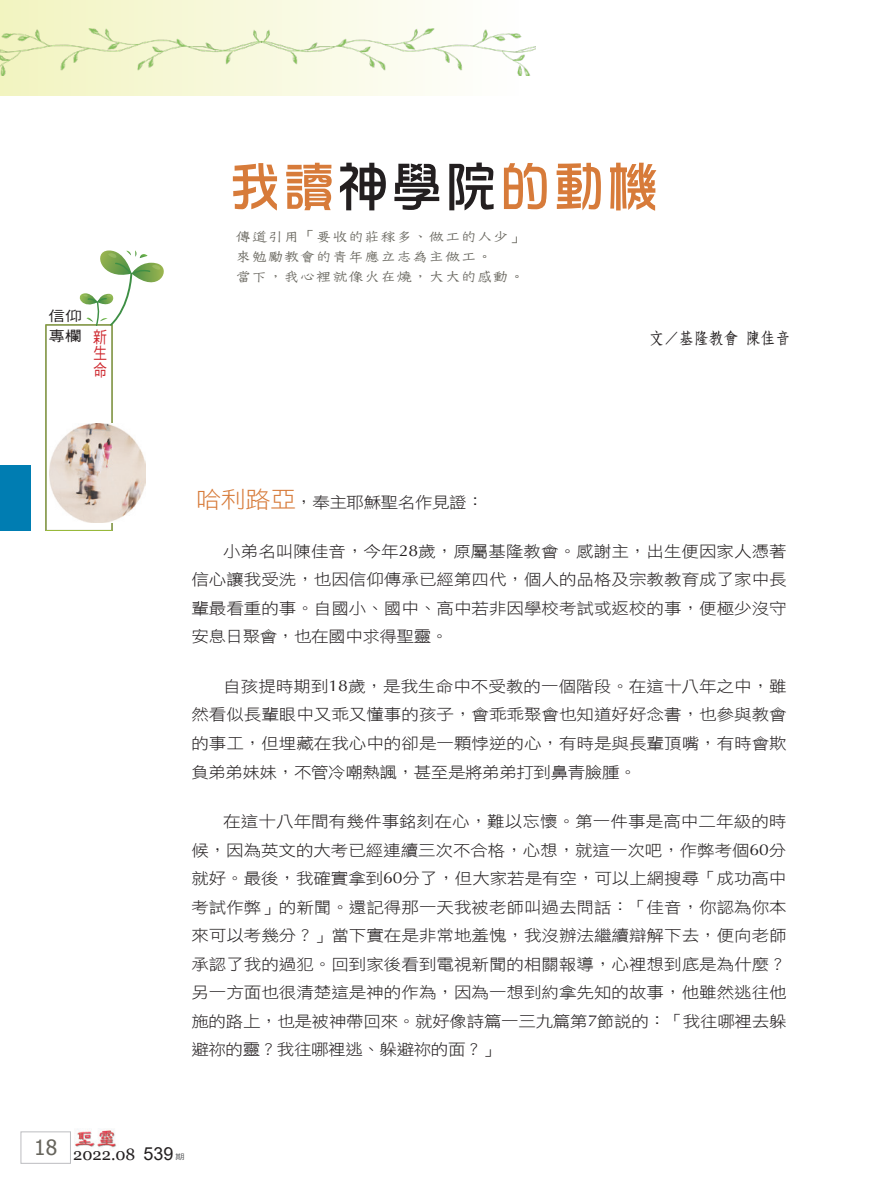
<style>
.page{position:relative;width:893px;height:1191px;background:#fff}
.page>*{position:absolute;margin:0;border:0;box-sizing:border-box;transform-origin:0 0}
.題目{font:54px "DF Hua Zong W5 WIN BF";color:#d77b3a}
.t1{font:16.5px "Georgia";color:#231f20}
.作者{font:16.5px "DF Fang Song W6 WIN BF";color:#231f20;scale:.9 1}
.t2{font:16.5px/16.5px "DF Hei W5 WIN BF";color:#cc2128;text-align:justify;scale:.85 1}
.Normal-首段{font:15.75px/28.5px "DF Hei W3 WIN BF";letter-spacing:-.02em;color:#231f20;text-align:justify;scale:1.11 1}
.眉批{font:14.85px/19.8px "DF Tie Xian W3 WIN BF";letter-spacing:-.025em;color:#67655d;scale:1.11 1}
.t3{font:14.1px/19.8px "DF Hei W5 WIN BF";color:#231f20;scale:1.18 1}
.t4{font:7.5px "DF Hei W5 WIN BF";color:#57585a;scale:1.25 1}
.s1{color:#231f20}
.s2{font-size:22.95px;color:#d77b3a}
.s3{font-family:"Optima"}
.s4{font-family:"Arial";font-size:18px}
</style>
<div class="page">
<img style="left:75px;top:1130px;width:41px;height:18px">
<div style="left:21px;top:1131px;width:50px;height:32px;border:1px solid #bcbdc0"></div>
<div style="left:46px;top:325px;width:66px;height:205px;border:1px solid #9cbe3b"></div>
<svg style="left:75px;top:250px;width:89px;height:76px"></svg>
<div style="left:0;top:465px;width:31px;height:65px;background:#007db2"></div>
<div style="left:0;top:0;width:519px;height:96px;background:linear-gradient(to right,#f2f4c0,#fefefe)"></div>
<img style="left:0;top:12px;width:536px;height:63px">
<img style="left:50px;top:423px;width:96px;height:99px">
<p class="題目" style="left:228px;top:159px;width:433px">我讀<span class="s1">神學院</span>的動機</p>
<p class="t3" style="left:49px;top:306px;width:29px">信仰專欄</p>
<p class="t2" style="left:93px;top:328px;width:17px">新生命</p>
<p class="眉批" style="left:235px;top:227px;width:263px">傳道引用「要收的莊稼多、做工的人少」來勉勵教會的青年應立志為主做工。<br>當下，我心裡就像火在燒，大大的感動。</p>
<p class="作者" style="left:649px;top:330px;width:158px">文／基隆教會 陳佳音</p>
<p class="Normal-首段" style="left:196px;top:488px;width:261px"><span class="s2">哈利路亞</span>，奉主耶穌聖名作見證：</p>
<p class="Normal-首段" style="left:191px;top:536px;width:538px;text-indent:32px">小弟名叫陳佳音，今年<span class="s3">28</span>歲，原屬基隆教會。感謝主，出生便因家人憑著信心讓我受洗，也因信仰傳承已經第四代，個人的品格及宗教教育成了家中長輩最看重的事。自國小、國中、高中若非因學校考試或返校的事，便極少沒守安息日聚會，也在國中求得聖靈。</p>
<p class="Normal-首段" style="left:191px;top:672px;width:538px;text-indent:32px">自孩提時期到<span class="s3">18</span>歲，是我生命中不受教的一個階段。在這十八年之中，雖然看似長輩眼中又乖又懂事的孩子，會乖乖聚會也知道好好念書，也參與教會的事工，但埋藏在我心中的卻是一顆悖逆的心，有時是與長輩頂嘴，有時會欺負弟弟妹妹，不管冷嘲熱諷，甚至是將弟弟打到鼻青臉腫。</p>
<p class="Normal-首段" style="left:191px;top:807px;width:538px;text-indent:32px">在這十八年間有幾件事銘刻在心，難以忘懷。第一件事是高中二年級的時候，因為英文的大考已經連續三次不合格，心想，就這一次吧，作弊考個<span class="s3">60</span>分就好。最後，我確實拿到<span class="s3">60</span>分了，但大家若是有空，可以上網搜尋「成功高中考試作弊」的新聞。還記得那一天我被老師叫過去問話：「佳音，你認為你本來可以考幾分？」當下實在是非常地羞愧，我沒辦法繼續辯解下去，便向老師承認了我的過犯。回到家後看到電視新聞的相關報導，心裡想到底是為什麼？另一方面也很清楚這是神的作為，因為一想到約拿先知的故事，他雖然逃往他施的路上，也是被神帶回來。就好像詩篇一三九篇第<span class="s3">7</span>節說的：「我往哪裡去躲避祢的靈？我往哪裡逃、躲避祢的面？」</p>
<p class="t1" style="left:34px;top:1144px;width:141px"><sup>18</sup> 2022.08 <span class="s4">539</span></p>
<p class="t4" style="left:175px;top:1152px;width:9px">期</p>
</div>
